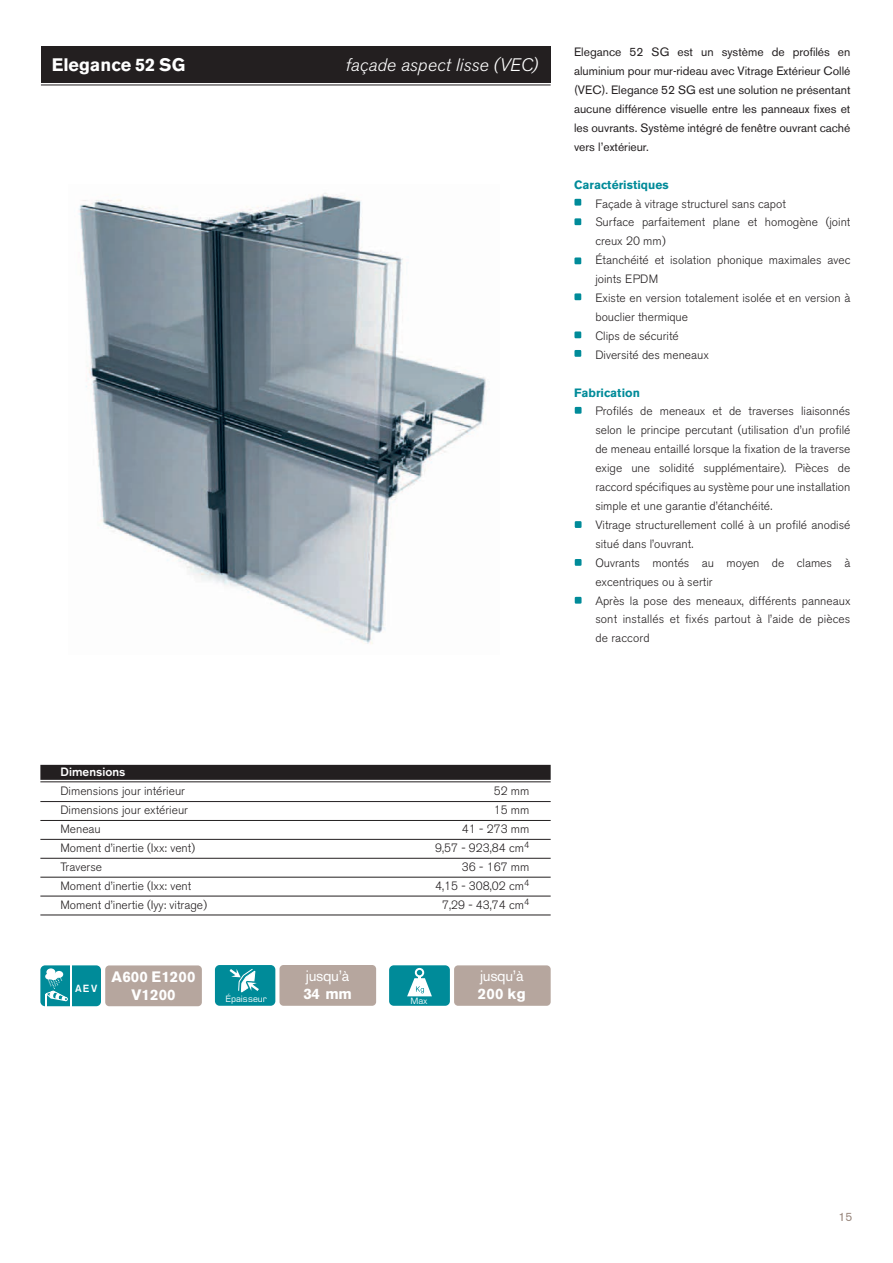
<style>
.page{position:relative;width:893px;height:1263px;background:#fff}
.page>*{position:absolute;margin:0;border:0;box-sizing:border-box;transform-origin:0 0}
.t1{font:italic 300 18px "Standard Grot SL";color:#fff}
.t2{font:700 18px "Standard Grot SL";color:#fff}
.t3{font:700 15px/18px "Standard Grot SL";letter-spacing:.01em;color:#fff;text-align:center}
.t4{font:15px "Standard Grot SL";letter-spacing:-.02em;color:#fff}
.t5{font:300 12px/18.9px "Standard Grot SL";color:#231f20}
.t6{font:12px/18.9px "Standard Grot SL";color:#231f20;text-align:justify}
.t7{font:700 12px "Standard Grot SL";color:#008b99}
.t8{font:500 12px "Standard Grot SL";color:#fff}
.t9{font:12px "Standard Grot SL";color:#99877d}
.t10{font:500 10.35px "Standard Grot SL";color:#fff}
.t11{font:8.7px "Square 721 BT";color:#fff}
.t12{font:8.55px "Square 721 BT";color:#fff}
</style>
<div class="page">
<img style="left:79px;top:193px;width:411px;height:451px">
<div style="left:40px;top:765px;width:511px;height:15px;background:#231f20"></div>
<hr style="left:40px;top:781px;width:511px;height:1px;background:#231f20">
<hr style="left:40px;top:801px;width:511px;height:1px;background:#231f20">
<hr style="left:40px;top:820px;width:511px;height:1px;background:#231f20">
<hr style="left:40px;top:839px;width:511px;height:1px;background:#231f20">
<hr style="left:40px;top:858px;width:511px;height:1px;background:#231f20">
<hr style="left:40px;top:877px;width:511px;height:1px;background:#231f20">
<hr style="left:40px;top:896px;width:511px;height:1px;background:#231f20">
<hr style="left:40px;top:915px;width:511px;height:1px;background:#231f20">
<div style="left:105px;top:965px;width:97px;height:41px;background:#b6a69e;border-radius:4px"></div>
<div style="left:40px;top:965px;width:61px;height:41px;background:#008b99;border-radius:5px"></div>
<hr style="left:70px;top:964px;width:2px;height:42px;background:#fff">
<div style="left:46px;top:968px;width:9px;height:8px;background:#fff;border-radius:50%"></div>
<div style="left:45px;top:973px;width:8px;height:6px;background:#fff;border-radius:50%"></div>
<div style="left:55px;top:971px;width:8px;height:7px;background:#fff;border-radius:50%"></div>
<div style="left:49px;top:973px;width:9px;height:7px;background:#fff;border-radius:50%"></div>
<svg style="left:44px;top:976px;width:24px;height:31px"></svg>
<div style="left:215px;top:965px;width:60px;height:41px;background:#008b99;border-radius:5px"></div>
<svg style="left:230px;top:968px;width:40px;height:38px"></svg>
<div style="left:279px;top:965px;width:97px;height:41px;background:#b6a69e;border-radius:4px"></div>
<div style="left:574px;top:199px;width:7px;height:7px;background:#008b99"></div>
<div style="left:574px;top:218px;width:7px;height:7px;background:#008b99"></div>
<div style="left:574px;top:257px;width:7px;height:7px;background:#008b99"></div>
<div style="left:574px;top:293px;width:7px;height:7px;background:#008b99"></div>
<div style="left:574px;top:331px;width:7px;height:7px;background:#008b99"></div>
<div style="left:574px;top:350px;width:7px;height:7px;background:#008b99"></div>
<div style="left:575px;top:407px;width:6px;height:7px;background:#008b99"></div>
<div style="left:575px;top:521px;width:6px;height:7px;background:#008b99"></div>
<div style="left:575px;top:559px;width:6px;height:7px;background:#008b99"></div>
<div style="left:575px;top:597px;width:6px;height:7px;background:#008b99"></div>
<div style="left:41px;top:47px;width:510px;height:36px;background:#231f20"></div>
<hr style="left:41px;top:85px;width:510px;height:1px;background:#231f20">
<div style="left:454px;top:965px;width:97px;height:41px;background:#b6a69e;border-radius:4px"></div>
<div style="left:389px;top:965px;width:61px;height:41px;background:#008b99;border-radius:5px"></div>
<div style="left:415px;top:968px;width:9px;height:9px;border:2px solid #fff;border-radius:50%"></div>
<svg style="left:407px;top:977px;width:25px;height:19px"></svg>
<h1 class="t2" style="left:52px;top:54px;width:135px">Elegance 52 SG</h1>
<h1 class="t1" style="left:345px;top:55px;width:194px">façade aspect lisse (VEC)</h1>
<p class="t6" style="left:574px;top:43px;width:278px">Elegance 52 SG est un système de profilés en aluminium pour mur-rideau avec Vitrage Extérieur Collé (VEC). Elegance 52 SG est une solution ne présentant aucune différence visuelle entre les panneaux fixes et les ouvrants. Système intégré de fenêtre ouvrant caché vers l’extérieur.</p>
<p class="t7" style="left:574px;top:177px;width:96px">Caractéristiques</p>
<p class="t5" style="left:595px;top:194px;width:257px">Façade à vitrage structurel sans capot<br>Surface parfaitement plane et homogène (joint creux 20 mm)<br>Étanchéité et isolation phonique maximales avec joints EPDM<br>Existe en version totalement isolée et en version à bouclier thermique<br>Clips de sécurité<br>Diversité des meneaux</p>
<p class="t7" style="left:574px;top:385px;width:67px">Fabrication</p>
<p class="t5" style="left:595px;top:402px;width:257px">Profilés de meneaux et de traverses liaisonnés selon le principe percutant (utilisation d’un profilé de meneau entaillé lorsque la fixation de la traverse exige une solidité supplémentaire). Pièces de raccord spécifiques au système pour une installation simple et une garantie d’étanchéité.<br>Vitrage structurellement collé à un profilé anodisé situé dans l’ouvrant.<br>Ouvrants montés au moyen de clames à excentriques ou à sertir<br>Après la pose des meneaux, différents panneaux sont installés et fixés partout à l’aide de pièces de raccord</p>
<p class="t8" style="left:61px;top:765px;width:66px">Dimensions</p>
<p class="t5" style="left:60px;top:782px;width:126px">Dimensions jour intérieur</p>
<p class="t5" style="left:494px;top:782px;width:37px">52 mm</p>
<p class="t5" style="left:60px;top:801px;width:129px">Dimensions jour extérieur</p>
<p class="t5" style="left:494px;top:801px;width:37px">15 mm</p>
<p class="t5" style="left:60px;top:820px;width:42px">Meneau</p>
<p class="t5" style="left:462px;top:820px;width:69px">41 - 273 mm</p>
<p class="t5" style="left:60px;top:839px;width:136px">Moment d’inertie (Ixx: vent)</p>
<p class="t5" style="left:435px;top:839px;width:96px">9,57 - 923,84 cm<sup>4</sup></p>
<p class="t5" style="left:60px;top:857px;width:43px">Traverse</p>
<p class="t5" style="left:462px;top:857px;width:69px">36 - 167 mm</p>
<p class="t5" style="left:60px;top:876px;width:132px">Moment d’inertie (Ixx: vent</p>
<p class="t5" style="left:435px;top:876px;width:96px">4,15 - 308,02 cm<sup>4</sup></p>
<p class="t5" style="left:60px;top:895px;width:148px">Moment d’inertie (Iyy: vitrage)</p>
<p class="t5" style="left:442px;top:895px;width:89px">7,29 - 43,74 cm<sup>4</sup></p>
<p class="t10" style="left:75px;top:982px;width:24px">AEV</p>
<p class="t3" style="left:112px;top:968px;width:85px">A600 E1200<br>V1200</p>
<p class="t11" style="left:226px;top:993px;width:43px">Épaisseur</p>
<p class="t4" style="left:306px;top:967px;width:45px">jusqu’à</p>
<p class="t3" style="left:303px;top:985px;width:50px">34 mm</p>
<p class="t12" style="left:410px;top:995px;width:19px">Max</p>
<p class="t4" style="left:480px;top:967px;width:45px">jusqu’à</p>
<p class="t3" style="left:478px;top:985px;width:50px">200 kg</p>
<p class="t9" style="left:839px;top:1210px;width:15px">15</p>
</div>
